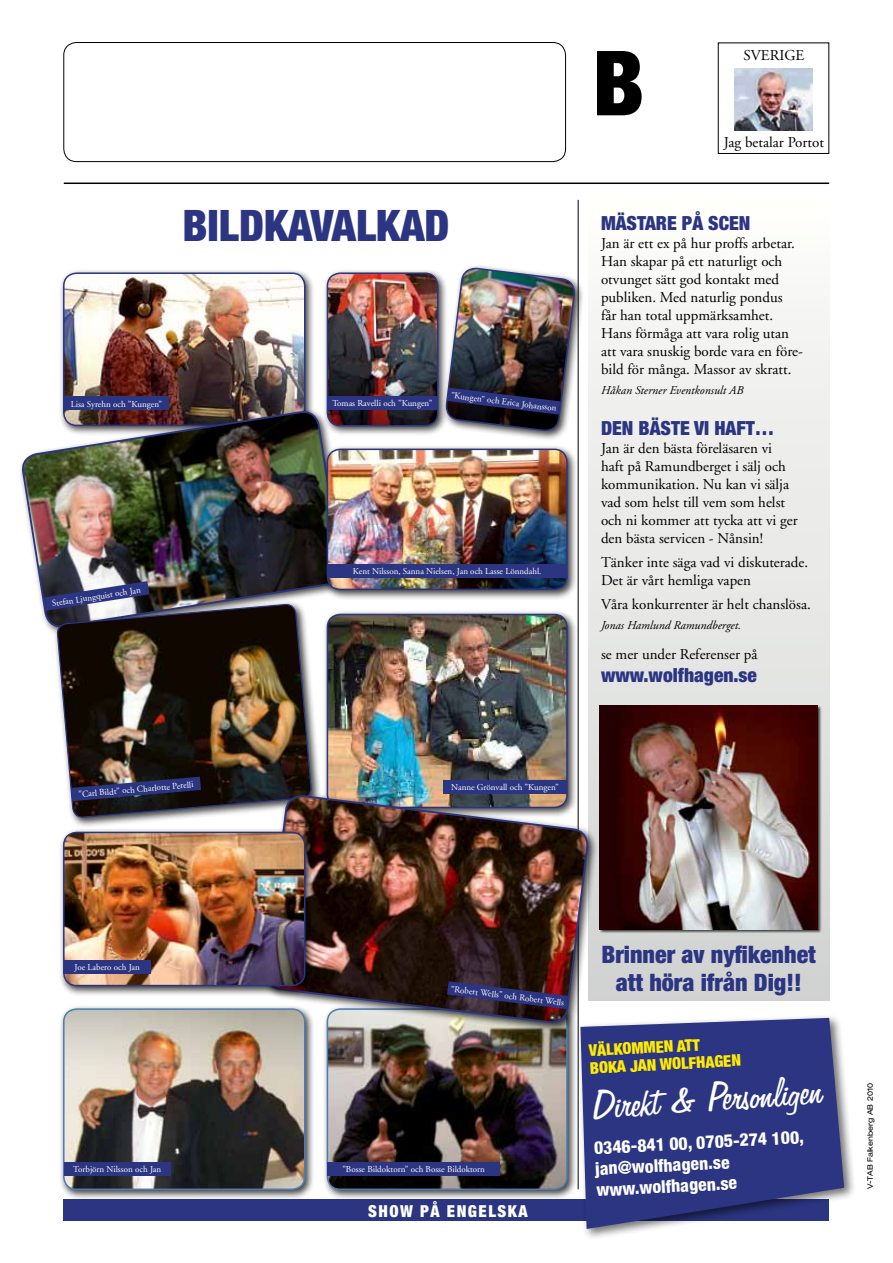
<style>
.page{position:relative;width:893px;height:1263px;background:#fff}
.page>*{position:absolute;margin:0;border:0;box-sizing:border-box;transform-origin:0 0}
.t1{font:900 condensed 90px "Helvetica Neue";color:#000}
.t2{font:46.5px "Freehand 575 BT Regular B";color:#fffffc}
.t3{font:900 condensed 43.5px "Helvetica Neue";color:#2b3582}
.t4{font:900 condensed 24.15px/27.8px "Helvetica Neue";color:#2b3582;text-align:center}
.t5{font:900 condensed 19.5px "Helvetica Neue";color:#2b3582}
.t6{font:800 condensed 17.7px/21.1px "Helvetica Neue";color:#fffffc}
.t7{font:900 condensed 16.5px "Helvetica Neue";letter-spacing:.09em;color:#fffffc}
.t8{font:900 condensed 16.05px/17.7px "Helvetica Neue";color:#ffeb00}
.t9{font:15px/18px "Adobe Garamond";color:#000}
.t10{font:italic 12px "Adobe Garamond";color:#000}
.t11{font:9px "Adobe Garamond";color:#fffffc}
.t12{font:expanded 7.5px "Helvetica Neue";color:#000}
</style>
<div class="page">
<div style="left:59px;top:268px;width:256px;height:167px;background:#000;opacity:.75"></div>
<img style="left:64px;top:273px;width:241px;height:134px">
<div style="left:63px;top:272px;width:242px;height:154px;border:2px solid #2b3582;border-radius:13px"></div>
<div style="left:322px;top:609px;width:255px;height:209px;background:#000;opacity:.75"></div>
<img style="left:330px;top:614px;width:237px;height:177px">
<div style="left:327px;top:614px;width:241px;height:194px;border:2px solid #2b3582;border-radius:13px"></div>
<div style="left:322px;top:1004px;width:255px;height:195px;background:#000;opacity:.75"></div>
<img style="left:327px;top:1032px;width:240px;height:157px">
<div style="left:327px;top:1008px;width:241px;height:182px;border:2px solid #4e7cb5;border-radius:13px"></div>
<div style="left:588px;top:200px;width:241px;height:800px;background:linear-gradient(to bottom,#fcfcfa,#d1d3d2)"></div>
<img style="left:734px;top:68px;width:78px;height:62px">
<div style="left:64px;top:1199px;width:765px;height:21px;background:#2b3582"></div>
<div style="left:63px;top:42px;width:503px;height:120px;border:1px solid #000;border-radius:13px"></div>
<div style="left:718px;top:43px;width:111px;height:111px;border:1px solid #000"></div>
<hr style="left:64px;top:182px;width:765px;height:2px;background:#000">
<hr style="left:578px;top:200px;width:1px;height:989px;background:#000">
<div style="left:18px;top:407px;width:334px;height:230px;background:#000;opacity:.75"></div>
<img style="left:21px;top:410px;width:322px;height:227px">
<div style="left:599px;top:705px;width:223px;height:228px;background:#000;opacity:.75"></div>
<img style="left:600px;top:705px;width:218px;height:224px">
<div style="left:576px;top:1013px;width:280px;height:227px;background:#000;opacity:.55"></div>
<svg style="left:580px;top:1018px;width:264px;height:211px;background:#3c458a"></svg>
<div style="left:53px;top:600px;width:269px;height:228px;background:#000;opacity:.75"></div>
<img style="left:57px;top:586px;width:255px;height:242px">
<div style="left:261px;top:791px;width:336px;height:241px;background:#000;opacity:.75"></div>
<img style="left:264px;top:794px;width:325px;height:230px">
<div style="left:59px;top:1004px;width:256px;height:195px;background:#000;opacity:.75"></div>
<img style="left:64px;top:1009px;width:241px;height:180px">
<div style="left:63px;top:1008px;width:242px;height:182px;border:2px solid #4e7cb5;border-radius:13px"></div>
<div style="left:59px;top:827px;width:256px;height:169px;background:#000;opacity:.75"></div>
<img style="left:64px;top:832px;width:241px;height:153px">
<div style="left:63px;top:832px;width:242px;height:154px;border:2px solid #2b3582;border-radius:13px"></div>
<div style="left:322px;top:268px;width:126px;height:168px;background:#000;opacity:.75"></div>
<img style="left:327px;top:273px;width:111px;height:153px">
<div style="left:327px;top:272px;width:111px;height:154px;border:2px solid #2b3582;border-radius:13px"></div>
<div style="left:441px;top:263px;width:143px;height:177px;background:#000;opacity:.75"></div>
<div style="left:322px;top:444px;width:255px;height:156px;background:#000;opacity:.75"></div>
<img style="left:327px;top:449px;width:240px;height:140px">
<div style="left:327px;top:449px;width:241px;height:141px;border:2px solid #2b3582;border-radius:13px"></div>
<div style="left:327px;top:564px;width:240px;height:13px;background:#2b3582"></div>
<img style="left:445px;top:267px;width:131px;height:165px">
<svg style="left:43px;top:581px;width:106px;height:30px"></svg>
<div style="left:64px;top:397px;width:105px;height:13px;background:#2b3582"></div>
<div style="left:327px;top:396px;width:110px;height:13px;background:#2b3582"></div>
<svg style="left:71px;top:777px;width:130px;height:24px;background:#2a2d54"></svg>
<div style="left:64px;top:960px;width:87px;height:13px;background:#2b3582"></div>
<div style="left:64px;top:1162px;width:107px;height:13px;background:#2b3582"></div>
<div style="left:327px;top:1162px;width:173px;height:13px;background:#2b3582"></div>
<svg style="left:447px;top:981px;width:121px;height:28px;background:#34274c"></svg>
<div style="left:443px;top:780px;width:124px;height:13px;background:#2b3582"></div>
<h1 class="t1" style="left:592px;top:28px;width:53px">B</h1>
<p class="t9" style="left:743px;top:47px;width:18px">Sverige</p>
<p class="t9" style="left:724px;top:134px;width:102px">Jag betalar Portot</p>
<h3 class="t3" style="left:183px;top:199px;width:243px">BILDKAVALKAD</h3>
<h3 class="t5" style="left:601px;top:211px;width:47px">MÄSTARE</h3>
<h3 class="t5" style="left:682px;top:211px;width:59px">PÅ SCEN</h3>
<p class="t9" style="left:601px;top:234px;width:203px">Jan är ett ex på hur proffs arbetar.<br>Han skapar på ett naturligt och otvunget sätt god kontakt med publiken. Med naturlig pondus<br>får han total uppmärksamhet.<br>Hans förmåga att vara rolig utan att vara snuskig borde vara en före&shy;bild för många. Massor av skratt.</p>
<p class="t10" style="left:601px;top:384px;width:144px">Håkan Sterner Eventkonsult AB</p>
<h3 class="t5" style="left:601px;top:416px;width:12px">DEN</h3>
<h3 class="t5" style="left:639px;top:416px;width:137px">BÄSTE VI HAFT…</h3>
<p class="t9" style="left:601px;top:439px;width:198px">Jan är den bästa föreläsaren vi haft på Ramundberget i sälj och kommunikation. Nu kan vi sälja vad som helst till vem som helst och ni kommer att tycka att vi ger den bästa servicen - Nånsin!</p>
<p class="t9" style="left:601px;top:553px;width:209px">Tänker inte säga vad vi diskuterade.<br>Det är vårt hemliga vapen</p>
<p class="t9" style="left:601px;top:595px;width:211px">Våra konkurrenter är helt chanslösa.</p>
<p class="t10" style="left:601px;top:619px;width:142px">Jonas Hamlund Ramundberget.</p>
<p class="t9" style="left:601px;top:646px;width:158px">se mer under Referenser på</p>
<h3 class="t5" style="left:601px;top:663px;width:158px">www.wolfhagen.se</h3>
<p class="t11" style="left:452px;top:390px;width:108px;rotate:7deg">”Kungen” och Erica Johansson</p>
<p class="t11" style="left:71px;top:399px;width:93px">Lisa Syrehn och ”Kungen”</p>
<p class="t11" style="left:332px;top:398px;width:101px">Tomas Ravelli och ”Kungen”</p>
<p class="t11" style="left:353px;top:566px;width:190px">Kent Nilsson, Sanna Nielsen, Jan och Lasse Lönndahl.</p>
<p class="t11" style="left:51px;top:599px;width:91px;rotate:-9deg">Stefan Ljungquist och Jan</p>
<p class="t11" style="left:78px;top:790px;width:117px;rotate:-5deg">”Carl Bildt” och Charlotte Perelli</p>
<p class="t11" style="left:451px;top:782px;width:109px">Nanne Grönvall och ”Kungen”</p>
<p class="t11" style="left:75px;top:962px;width:67px">Joe Labero och Jan</p>
<p class="t11" style="left:452px;top:984px;width:115px;rotate:7deg">”Robert Wells” och Robert Wells</p>
<p class="t11" style="left:73px;top:1164px;width:89px">Torbjörn Nilsson och Jan</p>
<p class="t11" style="left:342px;top:1164px;width:144px">”Bosse Bildoktorn” och Bosse Bildoktorn</p>
<p class="t7" style="left:368px;top:1201px;width:131px">show på engelsk</p>
<p class="t7" style="left:518px;top:1201px;width:11px">a</p>
<h3 class="t4" style="left:602px;top:940px;width:216px">Brinner av nyfikenhet att höra ifrån Dig!!</h3>
<p class="t8" style="left:588px;top:1041px;width:10px;rotate:-3deg">Välkomm</p>
<p class="t8" style="left:588px;top:1041px;width:153px;text-indent:67px;rotate:-3deg">en att<br>bok a Jan Wol fhagen</p>
<h2 class="t2" style="left:590px;top:1081px;width:233px;rotate:-4deg">Direkt &amp; Personligen</h2>
<p class="t6" style="left:593px;top:1137px;width:211px;rotate:-3deg">0346-841 00, 0705-274 100, jan@wolfhagen.se www.wolfhagen.se</p>
<p class="t12" style="left:866px;top:1189px;width:108px;rotate:-90deg">V-TAB Falkenberg AB 2010</p>
</div>
